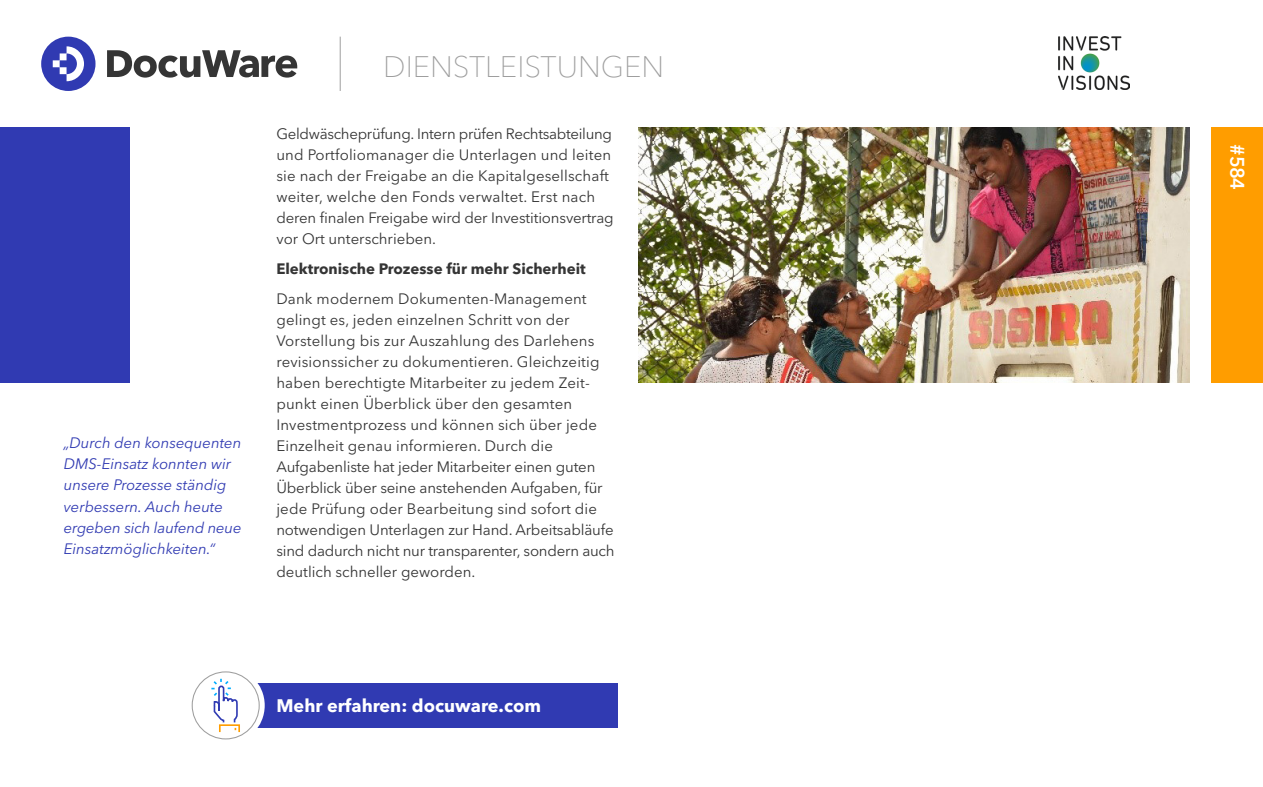
<style>
.page{position:relative;width:1263px;height:787px;background:#fff}
.page>*{position:absolute;margin:0;border:0;box-sizing:border-box;transform-origin:0 0}
.t1{font:100 29.4px "Avenir Next LT Pro";color:#9e9e9e}
.t2{font:600 19.5px "Avenir Next LT Pro";color:#fff}
.t3{font:700 18px "Avenir Next LT Pro";color:#fff}
.t4{font:15px/21px "Avenir Next LT Pro";letter-spacing:.01em;color:#353535}
.t5{font:italic 15px/21px "Avenir Next LT Pro";color:#303ab2}
.t6{font:15px "Avenir Next LT Pro";letter-spacing:-.02em;color:#353535}
.t7{font:700 15px "Avenir Next LT Pro";color:#353535}
</style>
<div class="page">
<svg style="left:41px;top:37px;width:55px;height:54px"></svg>
<svg style="left:107px;top:50px;width:190px;height:28px"></svg>
<hr style="left:340px;top:37px;width:1px;height:54px;background:#9e9e9e">
<div style="left:1212px;top:128px;width:51px;height:255px;background:#ff9d00"></div>
<div style="left:0;top:128px;width:130px;height:255px;background:#303ab2"></div>
<div style="left:255px;top:683px;width:363px;height:44px;background:#303ab2"></div>
<div style="left:187px;top:666px;width:78px;height:78px;background:#fff;border-radius:50%"></div>
<div style="left:192px;top:671px;width:68px;height:68px;border:1px solid #9e9e9e;border-radius:50%"></div>
<svg style="left:211px;top:678px;width:29px;height:55px"></svg>
<img style="left:1058px;top:37px;width:72px;height:52px">
<img style="left:639px;top:128px;width:550px;height:255px">
<p class="t5" style="left:64px;top:433px;width:179px">„Durch den konsequenten<br>DMS-Einsatz konnten wir unsere Prozesse ständig verbessern. Auch heute ergeben sich laufend neue<br>Einsatzmöglichkeiten.“</p>
<h1 class="t1" style="left:383px;top:49px;width:282px">DIENSTLEISTUNGEN</h1>
<p class="t6" style="left:276px;top:125px;width:337px">Geldwäscheprüfung. Intern prüfen Rechtsabteilung</p>
<p class="t4" style="left:276px;top:145px;width:339px">und Portfoliomanager die Unterlagen und leiten sie nach der Freigabe an die Kapitalgesellschaft weiter, welche den Fonds verwaltet. Erst nach deren finalen Freigabe wird der Investitionsvertrag vor Ort unterschrieben.</p>
<p class="t7" style="left:276px;top:259px;width:311px">Elektronische Prozesse für mehr Sicherheit</p>
<p class="t4" style="left:276px;top:288px;width:340px">Dank modernem Dokumenten-Management gelingt es, jeden einzelnen Schritt von der Vorstellung bis zur Auszahlung des Darlehens revisionssicher zu dokumentieren. Gleichzeitig haben berechtigte Mitarbeiter zu jedem Zeit&shy;punkt einen Überblick über den gesamten Investmentprozess und können sich über jede Einzelheit genau informieren. Durch die Aufgabenliste hat jeder Mitarbeiter einen guten Überblick über seine anstehenden Aufgaben, für jede Prüfung oder Bearbeitung sind sofort die notwendigen Unterlagen zur Hand. Arbeitsabläufe sind dadurch nicht nur transparenter, sondern auch deutlich schneller geworden.</p>
<p class="t3" style="left:276px;top:694px;width:266px">Mehr erfahren: docuware.com</p>
<h2 class="t2" style="left:1249px;top:144px;width:47px;rotate:90deg">#584</h2>
</div>
